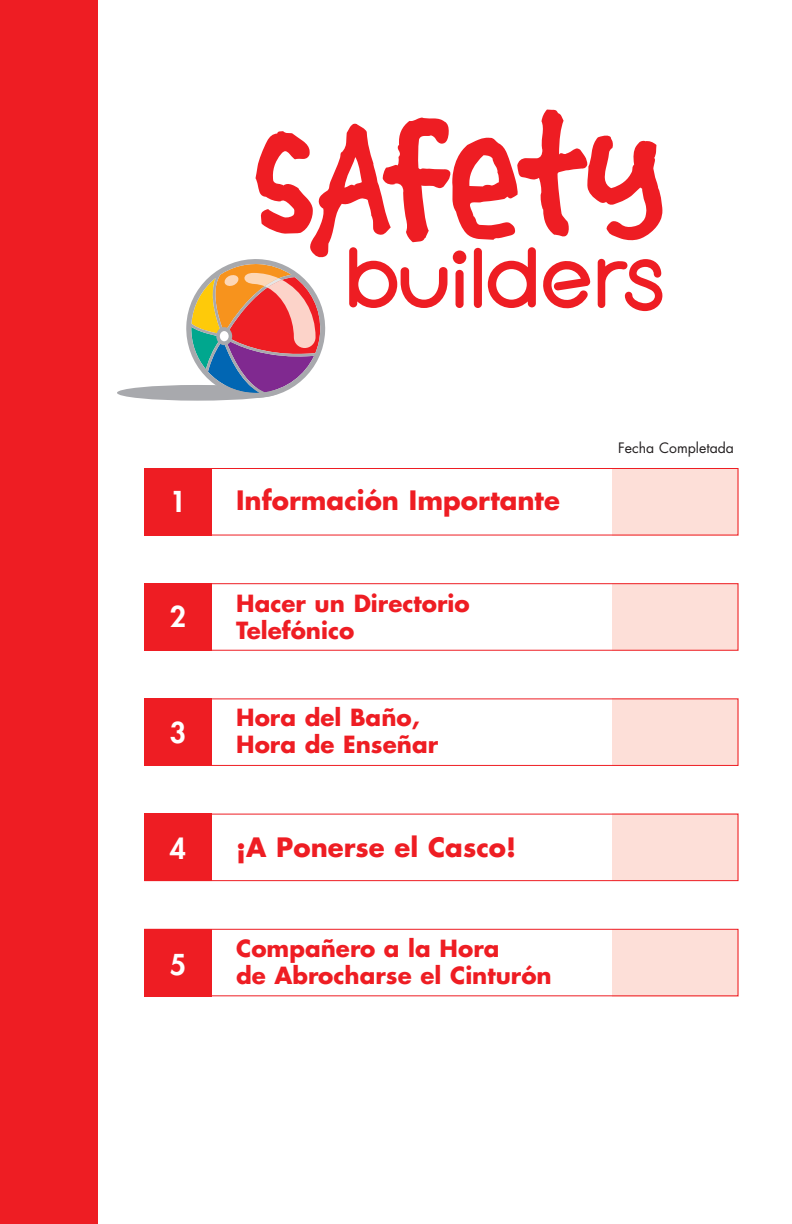
<style>
.page{position:relative;width:792px;height:1224px;background:#fff}
.page>*{position:absolute;margin:0;border:0;box-sizing:border-box;transform-origin:0 0}
.t1{font:800 28px "Futura";color:#fff}
.t2{font:700 26px "Futura";color:#ee1d23}
.t3{font:700 23px/27px "Futura";color:#ee1d23}
.t4{font:14px "Futura";color:#231f20}
</style>
<div class="page">
<div style="left:0;top:0;width:97px;height:1224px;background:#ee1d23"></div>
<div style="left:117px;top:385px;width:161px;height:16px;background:#a8a9ad;border-radius:50%"></div>
<svg style="left:186px;top:110px;width:476px;height:289px"></svg>
<div style="left:612px;top:468px;width:126px;height:68px;background:#fddfd8"></div>
<div style="left:144px;top:468px;width:594px;height:68px;border:1px solid #ee1d23"></div>
<div style="left:144px;top:468px;width:68px;height:68px;background:#ee1d23"></div>
<div style="left:612px;top:583px;width:126px;height:68px;background:#fddfd8"></div>
<div style="left:144px;top:583px;width:594px;height:68px;border:1px solid #ee1d23"></div>
<div style="left:144px;top:583px;width:68px;height:68px;background:#ee1d23"></div>
<div style="left:612px;top:698px;width:126px;height:68px;background:#fddfd8"></div>
<div style="left:144px;top:698px;width:594px;height:68px;border:1px solid #ee1d23"></div>
<div style="left:144px;top:698px;width:68px;height:68px;background:#ee1d23"></div>
<div style="left:612px;top:814px;width:126px;height:67px;background:#fddfd8"></div>
<div style="left:144px;top:814px;width:594px;height:67px;border:1px solid #ee1d23"></div>
<div style="left:144px;top:814px;width:68px;height:67px;background:#ee1d23"></div>
<div style="left:612px;top:929px;width:126px;height:67px;background:#fddfd8"></div>
<div style="left:144px;top:929px;width:594px;height:67px;border:1px solid #ee1d23"></div>
<div style="left:144px;top:929px;width:68px;height:67px;background:#ee1d23"></div>
<p class="t1" style="left:170px;top:488px;width:18px">1</p>
<p class="t1" style="left:170px;top:604px;width:18px">2</p>
<p class="t1" style="left:170px;top:719px;width:18px">3</p>
<p class="t1" style="left:170px;top:835px;width:18px">4</p>
<p class="t1" style="left:170px;top:951px;width:18px">5</p>
<p class="t2" style="left:236px;top:488px;width:325px">Información Importante</p>
<p class="t3" style="left:236px;top:591px;width:235px">Hacer un Directorio<br>Telefónico</p>
<p class="t3" style="left:236px;top:706px;width:203px">Hora del Baño,<br>Hora de Enseñar</p>
<p class="t2" style="left:236px;top:835px;width:281px">¡A Ponerse el Casco!</p>
<p class="t3" style="left:236px;top:937px;width:317px">Compañero a la Hora<br>de Abrocharse el Cinturón</p>
<p class="t4" style="left:618px;top:441px;width:117px">Fecha Completada</p>
</div>
